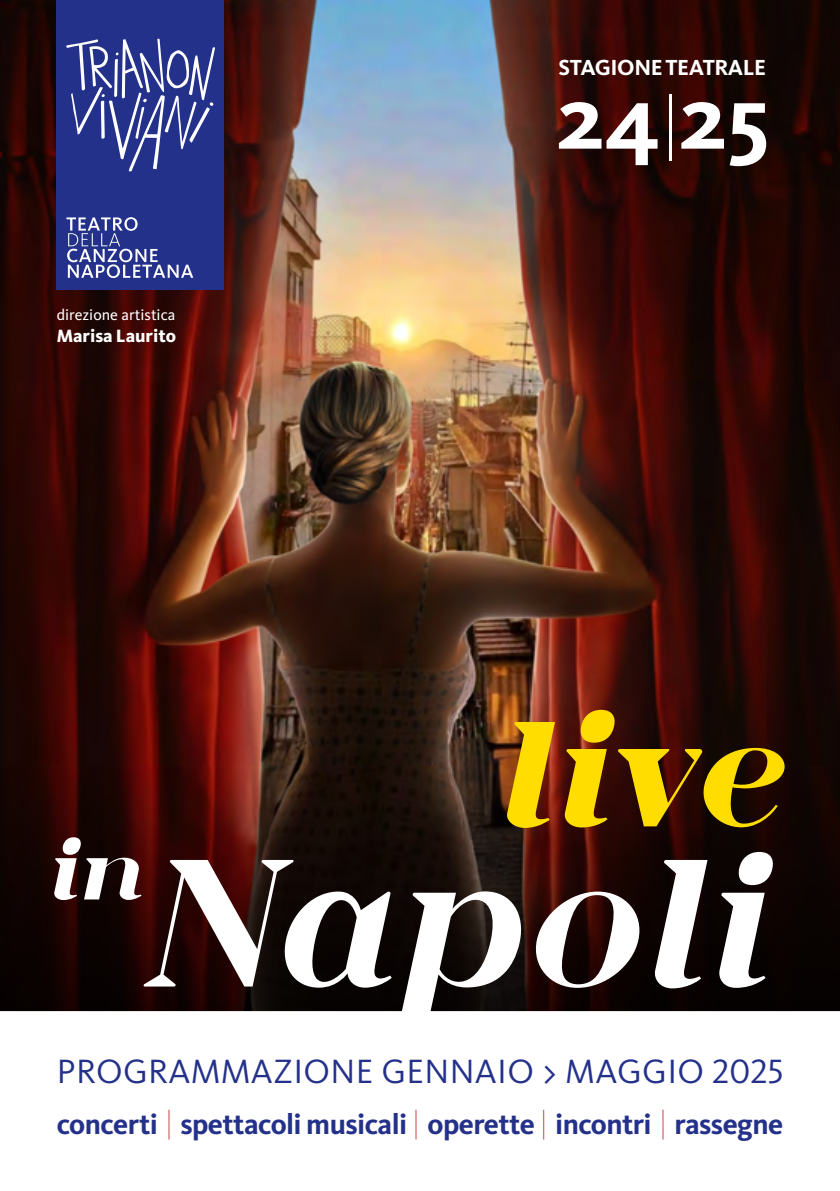
<style>
.page{position:relative;width:840px;height:1191px;background:#fff}
.page>*{position:absolute;margin:0;border:0;box-sizing:border-box;transform-origin:0 0}
.t1{font:italic 700 186px "romina";letter-spacing:-.01em;color:#fff}
.t2{font:153.6px "rominaextrabolditalic";color:#fd0}
.t3{font:700 93.2px "Kievit Pro";color:#fff}
.t4{font:81.8px "rominaextrabolditalic";color:#fff}
.t5{font:35px "Kievit Pro";letter-spacing:.01em;color:#24318a}
.t6{font:700 29.2px "Kievit Pro";letter-spacing:-.02em;color:#24318a}
.t7{font:700 22.6px "Kievit Pro";letter-spacing:-.02em;color:#fff}
.t8{font:800 18.4px "Kievit Pro";color:#fff}
.t9{font:15.8px "Kievit Pro";color:#fff}
.s1{font-weight:300;font-size:66.6px}
.s2{font-family:"rominaextrabold";font-weight:400;color:#b90c0a}
</style>
<div class="page">
<img style="left:0;top:0;width:839px;height:769px">
<svg style="left:2px;top:771px;width:835px;height:237px"></svg>
<div style="left:0;top:769px;width:839px;height:241px;border:1px solid #000"></div>
<div style="left:57px;top:0;width:167px;height:231px;background:#24318a"></div>
<div style="left:57px;top:29px;width:167px;height:261px;background:#24318a"></div>
<svg style="left:66px;top:39px;width:149px;height:133px"></svg>
<svg style="left:66px;top:217px;width:127px;height:61px"></svg>
<p class="t7" style="left:558px;top:54px;width:209px">STAGIONE TEATRALE</p>
<p class="t9" style="left:57px;top:305px;width:120px">direzione artistica</p>
<p class="t8" style="left:57px;top:325px;width:121px">Marisa Laurito</p>
<h3 class="t3" style="left:556px;top:61px;width:214px">24<span class="s1">|</span>25</h3>
<h2 class="t2" style="left:497px;top:681px;width:294px">live</h2>
<h3 class="t4" style="left:49px;top:822px;width:99px">in</h3>
<h1 class="t1" style="left:149px;top:815px;width:631px">Napoli</h1>
<p class="t5" style="left:57px;top:1050px;width:727px">PROGRAMMAZIONE GENNAIO &gt; MAGGIO 2025</p>
<p class="t6" style="left:57px;top:1106px;width:727px">concerti <span class="s2">|</span> spettacoli musicali <span class="s2">|</span> operette <span class="s2">|</span> incontri <span class="s2">|</span> rassegne</p>
</div>
